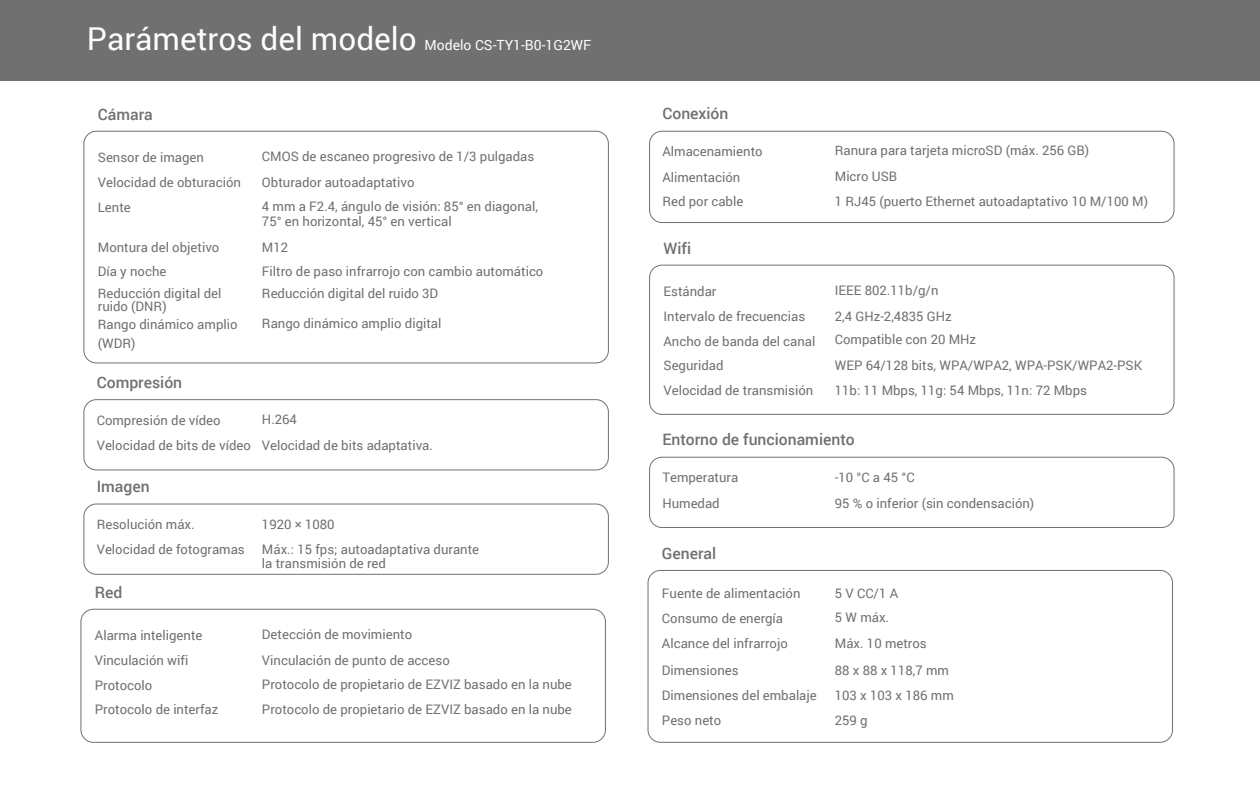
<style>
.page{position:relative;width:1260px;height:788px;background:#fff}
.page>*{position:absolute;margin:0;border:0;box-sizing:border-box;transform-origin:0 0}
.t1{font:31.5px "Roboto";color:#fcfdfd}
.t2{font:500 15.75px "Roboto";color:#717071}
.t3{font:14px "Roboto";color:#fcfdfd}
.t4{font:13.12px/25.1px "Roboto";color:#717071}
</style>
<div class="page">
<div style="left:0;top:0;width:1260px;height:80px;background:#717071"></div>
<div style="left:83px;top:399px;width:526px;height:71px;border:1px solid #717071;border-radius:12px"></div>
<div style="left:83px;top:503px;width:526px;height:71px;border:1px solid #717071;border-radius:12px"></div>
<div style="left:649px;top:456px;width:525px;height:72px;border:1px solid #717071;border-radius:12px"></div>
<div style="left:649px;top:131px;width:525px;height:92px;border:1px solid #717071;border-radius:12px"></div>
<div style="left:80px;top:608px;width:526px;height:134px;border:1px solid #717071;border-radius:12px"></div>
<div style="left:648px;top:570px;width:525px;height:172px;border:1px solid #717071;border-radius:12px"></div>
<div style="left:649px;top:265px;width:525px;height:150px;border:1px solid #717071;border-radius:12px"></div>
<div style="left:83px;top:131px;width:526px;height:232px;border:1px solid #717071;border-radius:12px"></div>
<h1 class="t1" style="left:87px;top:16px;width:331px">Parámetros del modelo</h1>
<p class="t3" style="left:425px;top:35px;width:168px">Modelo CS-TY1-B0-1G2WF</p>
<p class="t2" style="left:98px;top:103px;width:56px">Cámara</p>
<p class="t4" style="left:98px;top:144px;width:108px">Sensor de imagen</p>
<p class="t4" style="left:262px;top:143px;width:274px">CMOS de escaneo progresivo de 1/3 pulgadas</p>
<p class="t4" style="left:98px;top:169px;width:145px">Velocidad de obturación</p>
<p class="t4" style="left:262px;top:169px;width:154px">Obturador autoadaptativo</p>
<p class="t4" style="left:98px;top:194px;width:34px">Lente</p>
<p class="t4" style="left:262px;top:197px;width:278px;line-height:15.8px">4 mm a F2.4, ángulo de visión: 85° en diagonal,<br>75° en horizontal, 45° en vertical</p>
<p class="t4" style="left:98px;top:234px;width:123px">Montura del objetivo</p>
<p class="t4" style="left:262px;top:234px;width:28px">M12</p>
<p class="t4" style="left:98px;top:260px;width:125px;line-height:21.7px">Día y noche<br>Reducción digital del</p>
<p class="t4" style="left:98px;top:297px;width:141px;line-height:17.7px">ruido (DNR)<br>Rango dinámico amplio</p>
<p class="t4" style="left:98px;top:330px;width:39px">(WDR)</p>
<p class="t4" style="left:262px;top:260px;width:283px;line-height:21.7px">Filtro de paso infrarrojo con cambio automático<br>Reducción digital del ruido 3D</p>
<p class="t4" style="left:262px;top:310px;width:181px">Rango dinámico amplio digital</p>
<p class="t2" style="left:97px;top:371px;width:87px">Compresión</p>
<p class="t4" style="left:97px;top:407px;width:125px">Compresión de vídeo</p>
<p class="t4" style="left:97px;top:406px;width:338px;line-height:25.7px;text-indent:165px">H.264<br>Velocidad de bits de vídeo Velocidad de bits adaptativa.</p>
<p class="t2" style="left:97px;top:475px;width:54px">Imagen</p>
<p class="t4" style="left:97px;top:511px;width:100px">Resolución máx.</p>
<p class="t4" style="left:262px;top:511px;width:74px">1920 × 1080</p>
<p class="t4" style="left:97px;top:536px;width:150px">Velocidad de fotogramas</p>
<p class="t4" style="left:262px;top:542px;width:219px;line-height:13.1px">Máx.: 15 fps; autoadaptativa durante la transmisión de red</p>
<p class="t2" style="left:95px;top:581px;width:29px">Red</p>
<p class="t4" style="left:95px;top:622px;width:109px">Alarma inteligente</p>
<p class="t4" style="left:262px;top:621px;width:152px">Detección de movimiento</p>
<p class="t4" style="left:95px;top:647px;width:95px">Vinculación wifi</p>
<p class="t4" style="left:262px;top:647px;width:189px">Vinculación de punto de acceso</p>
<p class="t4" style="left:95px;top:672px;width:59px">Protocolo</p>
<p class="t4" style="left:262px;top:670px;width:311px">Protocolo de propietario de EZVIZ basado en la nube</p>
<p class="t4" style="left:95px;top:696px;width:125px">Protocolo de interfaz</p>
<p class="t4" style="left:262px;top:696px;width:311px">Protocolo de propietario de EZVIZ basado en la nube</p>
<p class="t2" style="left:662px;top:103px;width:68px">Conexión</p>
<p class="t4" style="left:662px;top:138px;width:102px">Almacenamiento</p>
<p class="t4" style="left:835px;top:138px;width:256px">Ranura para tarjeta microSD (máx. 256 GB)</p>
<p class="t4" style="left:662px;top:164px;width:79px">Alimentación</p>
<p class="t4" style="left:835px;top:163px;width:64px">Micro USB</p>
<p class="t4" style="left:662px;top:188px;width:82px">Red por cable</p>
<p class="t4" style="left:835px;top:188px;width:315px">1 RJ45 (puerto Ethernet autoadaptativo 10 M/100 M)</p>
<p class="t2" style="left:664px;top:237px;width:29px">Wifi</p>
<p class="t4" style="left:664px;top:278px;width:54px">Estándar</p>
<p class="t4" style="left:835px;top:277px;width:105px">IEEE 802.11b/g/n</p>
<p class="t4" style="left:664px;top:303px;width:143px">Intervalo de frecuencias</p>
<p class="t4" style="left:835px;top:303px;width:118px">2,4 GHz-2,4835 GHz</p>
<p class="t4" style="left:664px;top:328px;width:153px">Ancho de banda del canal</p>
<p class="t4" style="left:835px;top:327px;width:143px">Compatible con 20 MHz</p>
<p class="t4" style="left:664px;top:352px;width:61px">Seguridad</p>
<p class="t4" style="left:835px;top:352px;width:309px">WEP 64/128 bits, WPA/WPA2, WPA-PSK/WPA2-PSK</p>
<p class="t4" style="left:664px;top:377px;width:151px">Velocidad de transmisión</p>
<p class="t4" style="left:835px;top:377px;width:254px">11b: 11 Mbps, 11g: 54 Mbps, 11n: 72 Mbps</p>
<p class="t2" style="left:662px;top:428px;width:194px">Entorno de funcionamiento</p>
<p class="t4" style="left:662px;top:464px;width:77px">Temperatura</p>
<p class="t4" style="left:835px;top:464px;width:81px">-10 °C a 45 °C</p>
<p class="t4" style="left:662px;top:490px;width:59px">Humedad</p>
<p class="t4" style="left:835px;top:490px;width:201px">95 % o inferior (sin condensación)</p>
<p class="t2" style="left:662px;top:542px;width:56px">General</p>
<p class="t4" style="left:662px;top:580px;width:140px">Fuente de alimentación</p>
<p class="t4" style="left:835px;top:580px;width:65px">5 V CC/1 A</p>
<p class="t4" style="left:662px;top:605px;width:123px">Consumo de energía</p>
<p class="t4" style="left:835px;top:604px;width:56px">5 W máx.</p>
<p class="t4" style="left:662px;top:630px;width:127px">Alcance del infrarrojo</p>
<p class="t4" style="left:835px;top:630px;width:93px">Máx. 10 metros</p>
<p class="t4" style="left:662px;top:656px;width:156px">Dimensiones<br>Dimensiones del embalaje<br>Peso neto</p>
<p class="t4" style="left:835px;top:656px;width:116px">88 x 88 x 118,7 mm</p>
<p class="t4" style="left:835px;top:682px;width:120px">103 x 103 x 186 mm</p>
<p class="t4" style="left:835px;top:706px;width:34px">259 g</p>
</div>
